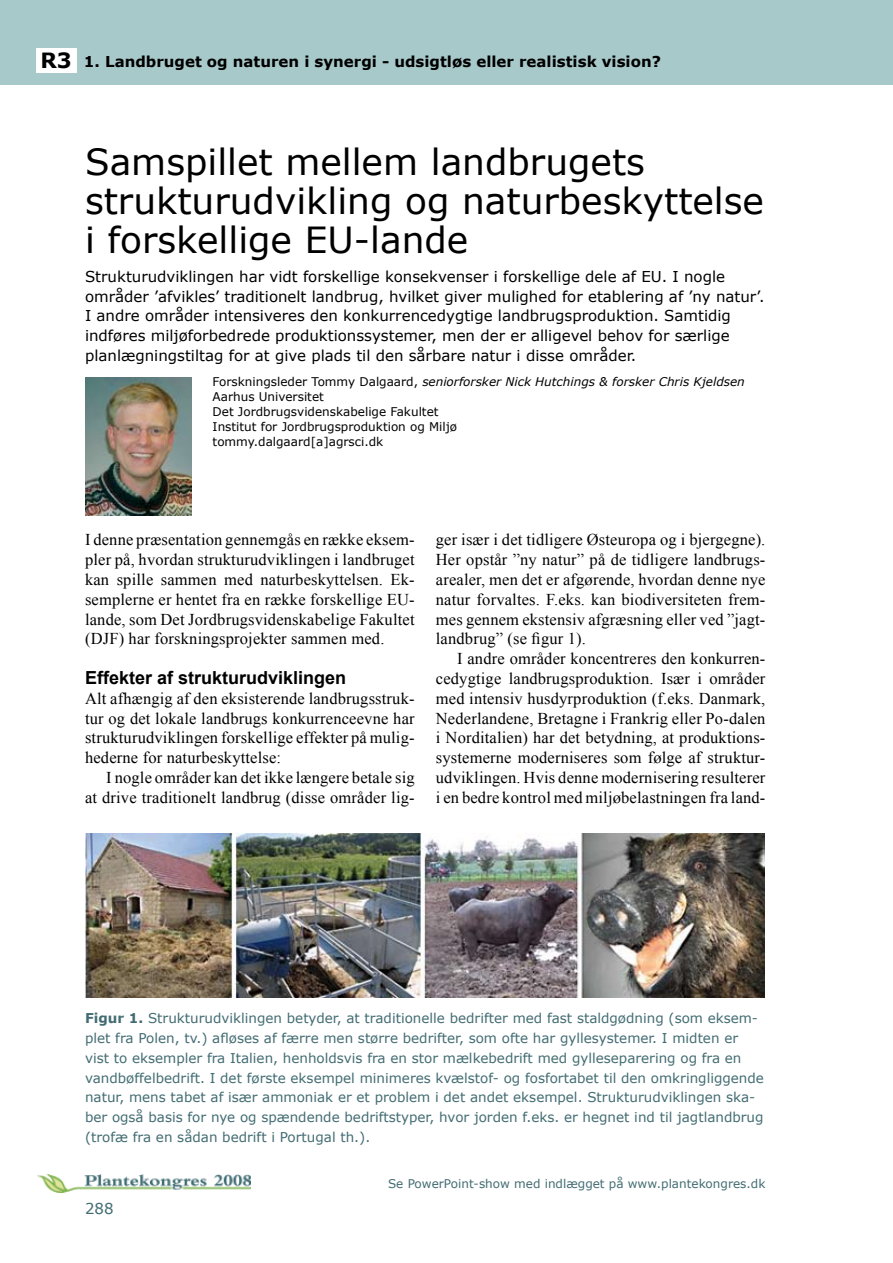
<style>
.page{position:relative;width:893px;height:1263px;background:#fff}
.page>*{position:absolute;margin:0;border:0;box-sizing:border-box;transform-origin:0 0}
.t1{font:36px/39px "Verdana";color:#000}
.t2{font:700 18px "Arial";color:#000}
.t3{font:16.5px/19.8px "Times New Roman";letter-spacing:.01em;color:#000;text-align:justify}
.t4{font:15px/19.8px "Verdana";color:#000}
.t5{font:700 15px "Verdana";color:#000}
.t6{font:15px "Verdana";color:#426c72}
.t7{font:13.5px/19.8px "Verdana";color:#426c72}
.t8{font:12px/15px "Verdana";color:#000}
.t9{font:12px "Verdana";color:#426c72}
.s1{font-size:21px}
.s2{font-style:italic}
.s3{font-weight:700}
</style>
<div class="page">
<div style="left:0;top:0;width:892px;height:85px;background:#a7c9ca"></div>
<img style="left:38px;top:1174px;width:212px;height:18px">
<svg style="left:892px;top:0;width:1px;height:85px"></svg>
<div style="left:36px;top:48px;width:41px;height:24px;background:#fff"></div>
<img style="left:85px;top:378px;width:106px;height:137px">
<img style="left:85px;top:834px;width:680px;height:164px">
<p class="t5" style="left:41px;top:52px;width:622px"><span class="s1">R3</span> 1. Landbruget og naturen i synergi - udsigtløs eller realistisk vision?</p>
<p class="t1" style="left:85px;top:141px;width:680px">Samspillet mellem landbrugets strukturudvikling og naturbeskyttelse i forskellige EU-lande</p>
<p class="t4" style="left:85px;top:266px;width:681px">Strukturudviklingen har vidt forskellige konsekvenser i forskellige dele af EU. I nogle områder ’afvikles’ traditionelt landbrug, hvilket giver mulighed for etablering af ’ny natur’.<br>I andre områder intensiveres den konkurrencedygtige landbrugsproduktion. Samtidig indføres miljøforbedrede produktionssystemer, men der er alligevel behov for særlige planlægningstiltag for at give plads til den sårbare natur i disse områder.</p>
<p class="t8" style="left:213px;top:374px;width:534px">Forskningsleder Tommy Dalgaard, <span class="s2">seniorforsker Nick Hutchings &amp; forsker Chris Kjeldsen </span>Aarhus Universitet<br>Det Jordbrugsvidenskabelige Fakultet<br>Institut for Jordbrugsproduktion og Miljø<br>tommy.dalgaard[a]agrsci.dk</p>
<p class="t3" style="left:85px;top:530px;width:331px">I denne præsentation gennemgås en række eksem&shy;pler på, hvordan strukturudviklingen i landbruget kan spille sammen med naturbeskyttelsen. Ek&shy;semplerne er hentet fra en række forskellige EU&shy;lande, som Det Jordbrugsvidenskabelige Fakultet (DJF) har forskningsprojekter sammen med.</p>
<p class="t2" style="left:85px;top:666px;width:263px">Effekter af strukturudviklingen</p>
<p class="t3" style="left:85px;top:688px;width:331px">Alt afhængig af den eksisterende landbrugsstruk-</p>
<p class="t3" style="left:85px;top:708px;width:331px">tur og det lokale landbrugs konkurrenceevne har</p>
<p class="t3" style="left:85px;top:728px;width:331px">strukturudviklingen forskellige effekter på mulig-</p>
<p class="t3" style="left:85px;top:748px;width:198px">hederne for naturbeskyttelse:</p>
<p class="t3" style="left:106px;top:767px;width:310px">I nogle områder kan det ikke længere betale sig</p>
<p class="t3" style="left:85px;top:787px;width:331px">at drive traditionelt landbrug (disse områder lig-</p>
<p class="t3" style="left:436px;top:530px;width:331px">ger især i det tidligere Østeuropa og i bjergegne).</p>
<p class="t3" style="left:436px;top:550px;width:331px">Her opstår ”ny natur” på de tidligere landbrugs-</p>
<p class="t3" style="left:436px;top:569px;width:331px">arealer, men det er afgørende, hvordan denne nye</p>
<p class="t3" style="left:436px;top:589px;width:331px">natur forvaltes. F.eks. kan biodiversiteten frem-</p>
<p class="t3" style="left:436px;top:609px;width:331px">mes gennem ekstensiv afgræsning eller ved ”jagt-</p>
<p class="t3" style="left:436px;top:629px;width:152px">landbrug” (se figur 1).</p>
<p class="t3" style="left:457px;top:649px;width:310px">I andre områder koncentreres den konkurren-</p>
<p class="t3" style="left:436px;top:668px;width:331px">cedygtige landbrugsproduktion. Især i områder</p>
<p class="t3" style="left:436px;top:688px;width:331px">med intensiv husdyrproduktion (f.eks. Danmark,</p>
<p class="t3" style="left:436px;top:708px;width:331px">Nederlandene, Bretagne i Frankrig eller Po-dalen</p>
<p class="t3" style="left:436px;top:728px;width:331px">i Norditalien) har det betydning, at produktions-</p>
<p class="t3" style="left:436px;top:748px;width:331px">systemerne moderniseres som følge af struktur-</p>
<p class="t3" style="left:436px;top:767px;width:331px">udviklingen. Hvis denne modernisering resulterer</p>
<p class="t3" style="left:436px;top:787px;width:331px">i en bedre kontrol med miljøbelastningen fra land-</p>
<p class="t7" style="left:85px;top:1008px;width:680px"><span class="s3">Figur 1.</span> Strukturudviklingen betyder, at traditionelle bedrifter med fast staldgødning (som eksem&shy;plet fra Polen, tv.) afløses af færre men større bedrifter, som ofte har gyllesystemer. I midten er vist to eksempler fra Italien, henholdsvis fra en stor mælkebedrift med gylleseparering og fra en vandbøffelbedrift. I det første eksempel minimeres kvælstof- og fosfortabet til den omkringliggende natur, mens tabet af især ammoniak er et problem i det andet eksempel. Strukturudviklingen ska&shy;ber også basis for nye og spændende bedriftstyper, hvor jorden f.eks. er hegnet ind til jagtlandbrug (trofæ fra en sådan bedrift i Portugal th.).</p>
<p class="t6" style="left:85px;top:1199px;width:30px">288</p>
<p class="t9" style="left:388px;top:1176px;width:379px">Se PowerPoint-show med indlægget på www.plantekongres.dk</p>
</div>
